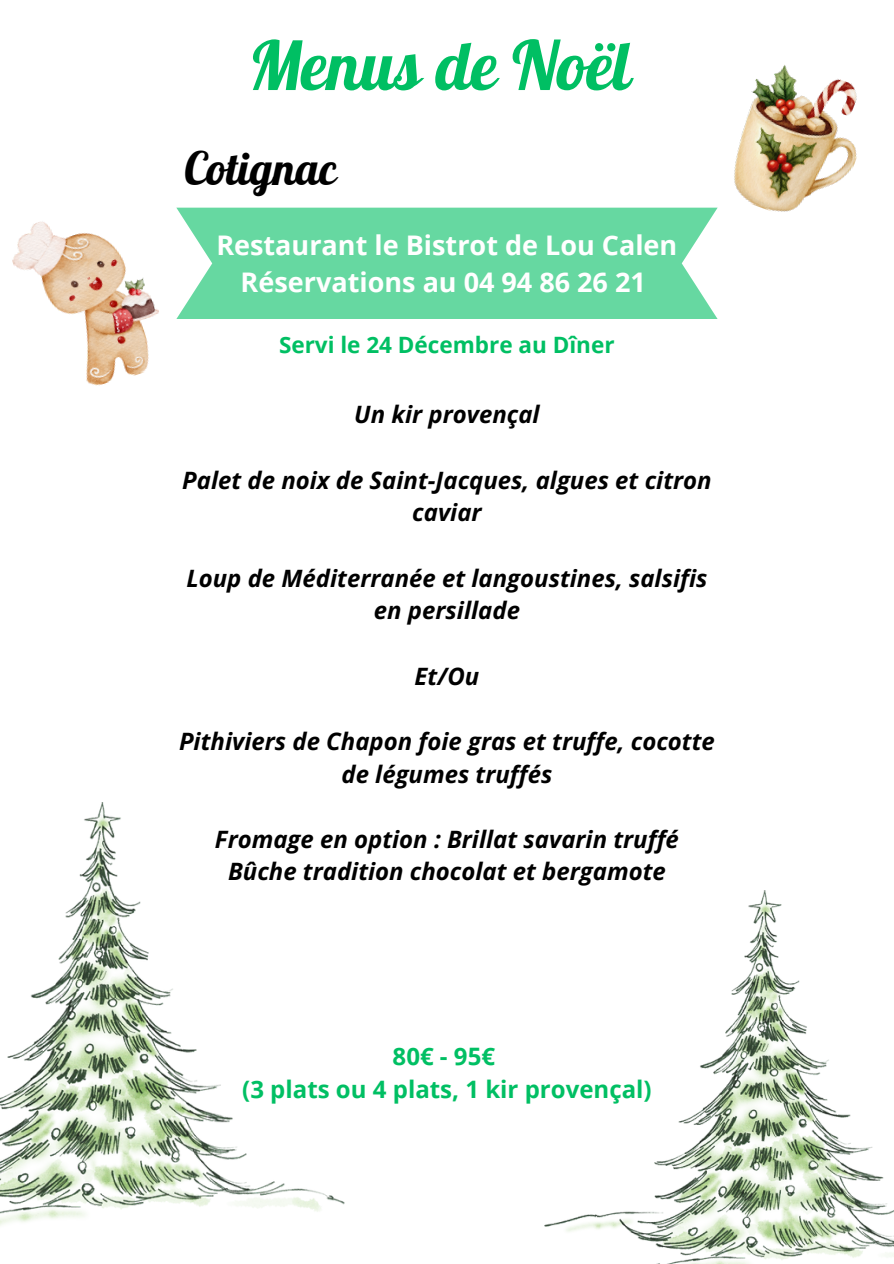
<style>
.page{position:relative;width:894px;height:1264px;background:#fff}
.page>*{position:absolute;margin:0;border:0;box-sizing:border-box;transform-origin:0 0}
.t1{font:67.5px "Lobster";color:#00bf63}
.t2{font:45px "Lobster";color:#000}
.t3{font:700 27px/37.2px "Open Sans";color:#fff;text-align:center}
.t4{font:italic 700 24px/32.7px "Open Sans";color:#000;text-align:center}
.t5{font:700 24px/32.7px "Open Sans";color:#00bf63;text-align:center}
.t6{font:700 22.5px "Open Sans";color:#00bf63}
</style>
<div class="page">
<img style="left:12px;top:221px;width:147px;height:165px">
<img style="left:0;top:802px;width:344px;height:424px">
<img style="left:544px;top:890px;width:349px;height:373px">
<div style="left:176px;top:208px;width:541px;height:111px;background:#66d8a1"></div>
<img style="left:714px;top:65px;width:143px;height:168px">
<h1 class="t1" style="left:248px;top:22px;width:384px">Menus de Noël</h1>
<h2 class="t2" style="left:184px;top:140px;width:154px">Cotignac</h2>
<p class="t3" style="left:216px;top:226px;width:462px">Restaurant le Bistrot de Lou Calen<br>Réservations au 04 94 86 26 21</p>
<p class="t6" style="left:279px;top:329px;width:337px">Servi le 24 Décembre au Dîner</p>
<p class="t4" style="left:354px;top:397px;width:187px">Un kir provençal</p>
<p class="t4" style="left:182px;top:463px;width:530px">Palet de noix de Saint-Jacques, algues et citron caviar</p>
<p class="t4" style="left:186px;top:561px;width:522px">Loup de Méditerranée et langoustines, salsifis en persillade</p>
<p class="t4" style="left:414px;top:659px;width:66px">Et/Ou</p>
<p class="t4" style="left:179px;top:724px;width:537px">Pithiviers de Chapon foie gras et truffe, cocotte de légumes truffés</p>
<p class="t4" style="left:215px;top:822px;width:465px">Fromage en option : Brillat savarin truffé<br>Bûche tradition chocolat et bergamote</p>
<p class="t5" style="left:242px;top:1039px;width:411px">80€ - 95€<br>(3 plats ou 4 plats, 1 kir provençal)</p>
</div>
